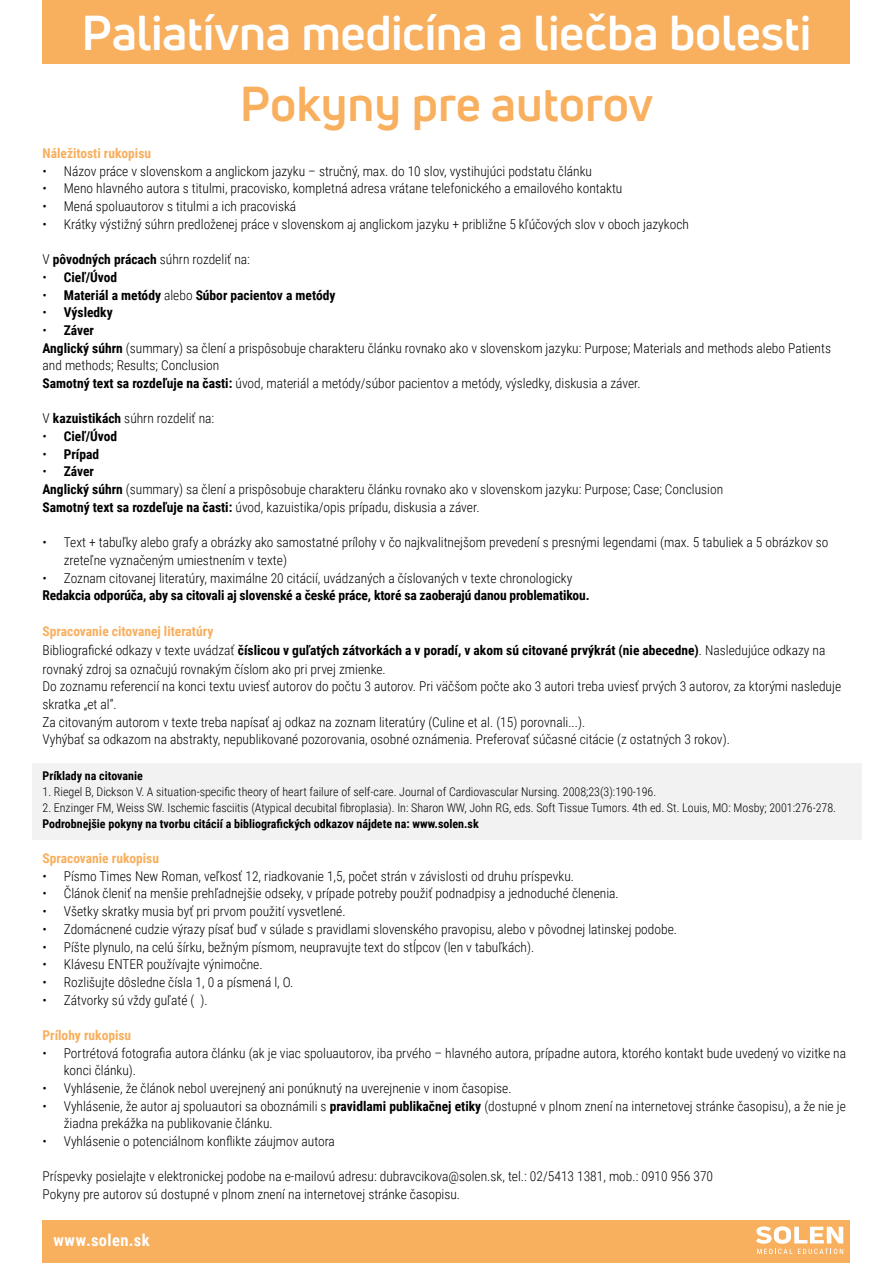
<style>
.page{position:relative;width:893px;height:1263px;background:#fff}
.page>*{position:absolute;margin:0;border:0;box-sizing:border-box;transform-origin:0 0}
.t1{font:700 48px "Uni Neue";letter-spacing:-.005em;color:#fff}
.t2{font:700 48px "Uni Neue";color:#f8af5e}
.t3{font:700 16.5px "Roboto Condensed";letter-spacing:.025em;color:#fff}
.t4{font:300 13.5px/17.7px "Roboto Condensed";color:#000}
.t5{font:700 13.5px "Roboto Condensed";letter-spacing:-.01em;color:#000}
.t6{font:700 13.5px "Roboto Condensed";color:#f8af5e}
.t7{font:300 12px "Roboto Condensed";color:#000}
.t8{font:700 12px "Roboto Condensed";color:#000}
.s1{font-weight:700}
.s2{font-weight:300}
.s3{font-weight:700;color:#f8af5e}
</style>
<div class="page">
<div style="left:43px;top:0;width:807px;height:64px;background:#f8af5e"></div>
<div style="left:43px;top:1220px;width:807px;height:43px;background:#f8af5e"></div>
<svg style="left:756px;top:1226px;width:87px;height:28px"></svg>
<div style="left:32px;top:763px;width:829px;height:77px;background:#f2f2f2"></div>
<h1 class="t1" style="left:82px;top:3px;width:731px">Paliatívna medicína a liečba bolesti</h1>
<h1 class="t2" style="left:240px;top:74px;width:415px">Pokyny pre autorov</h1>
<p class="t6" style="left:43px;top:144px;width:110px">Náležitosti rukopisu</p>
<p class="t4" style="left:43px;top:162px;width:551px">• Názov práce v slovenskom a anglickom jazyku – stručný, max. do 10 slov, vystihujúci podstatu článku</p>
<p class="t4" style="left:43px;top:179px;width:581px">• Meno hlavného autora s titulmi, pracovisko, kompletná adresa vrátane telefonického a emailového kontaktu</p>
<p class="t4" style="left:43px;top:197px;width:255px">• Mená spoluautorov s titulmi a ich pracoviská</p>
<p class="t4" style="left:43px;top:215px;width:648px">• Krátky výstižný súhrn predloženej práce v slovenskom aj anglickom jazyku + približne 5 kľúčových slov v oboch jazykoch</p>
<p class="t4" style="left:43px;top:250px;width:209px">V <span class="s1">pôvodných prácach</span> súhrn rozdeliť na:</p>
<p class="t5" style="left:43px;top:268px;width:76px"><span class="s2">•</span> Cieľ/Úvod</p>
<p class="t5" style="left:43px;top:285px;width:294px"><span class="s2">•</span> Materiál a metódy <span class="s2">alebo</span> Súbor pacientov a metódy</p>
<p class="t5" style="left:43px;top:303px;width:72px"><span class="s2">•</span> Výsledky</p>
<p class="t4" style="left:43px;top:321px;width:790px">• <span class="s1">Záver<br>Anglický súhrn</span> (summary) sa člení a prispôsobuje charakteru článku rovnako ako v slovenskom jazyku: Purpose; Materials and methods alebo Patients and methods; Results; Conclusion<br><span class="s1">Samotný text sa rozdeľuje na časti:</span> úvod, materiál a metódy/súbor pacientov a metódy, výsledky, diskusia a záver.</p>
<p class="t4" style="left:43px;top:409px;width:173px">V <span class="s1">kazuistikách</span> súhrn rozdeliť na:</p>
<p class="t5" style="left:43px;top:427px;width:76px"><span class="s2">•</span> Cieľ/Úvod</p>
<p class="t5" style="left:43px;top:444px;width:58px"><span class="s2">•</span> Prípad</p>
<p class="t4" style="left:43px;top:462px;width:682px">• <span class="s1">Záver<br>Anglický súhrn</span> (summary) sa člení a prispôsobuje charakteru článku rovnako ako v slovenskom jazyku: Purpose; Case; Conclusion<br><span class="s1">Samotný text sa rozdeľuje na časti:</span> úvod, kazuistika/opis prípadu, diskusia a záver.</p>
<p class="t4" style="left:64px;top:533px;width:766px;text-indent:-21px">• Text + tabuľky alebo grafy a obrázky ako samostatné prílohy v čo najkvalitnejšom prevedení s presnými legendami (max. 5 tabuliek a 5 obrázkov so zreteľne vyznačeným umiestnením v texte)</p>
<p class="t4" style="left:43px;top:568px;width:531px">• Zoznam citovanej literatúry, maximálne 20 citácií, uvádzaných a číslovaných v texte chronologicky</p>
<p class="t5" style="left:43px;top:586px;width:549px">Redakcia odporúča, aby sa citovali aj slovenské a české práce, ktoré sa zaoberajú danou problematikou.</p>
<p class="t4" style="left:43px;top:621px;width:784px;line-height:19px"><span class="s3">Spracovanie citovanej literatúry<br></span>Bibliografické odkazy v texte uvádzať <span class="s1">číslicou v guľatých zátvorkách a v poradí, v akom sú citované prvýkrát (nie abecedne)</span>. Nasledujúce odkazy na rovnaký zdroj sa označujú rovnakým číslom ako pri prvej zmienke.</p>
<p class="t4" style="left:43px;top:677px;width:800px">Do zoznamu referencií na konci textu uviesť autorov do počtu 3 autorov. Pri väčšom počte ako 3 autori treba uviesť prvých 3 autorov, za ktorými nasleduje skratka „et al“.<br>Za citovaným autorom v texte treba napísať aj odkaz na zoznam literatúry (Culine et al. (15) porovnali...).<br>Vyhýbať sa odkazom na abstrakty, nepublikované pozorovania, osobné oznámenia. Preferovať súčasné citácie (z ostatných 3 rokov).</p>
<p class="t8" style="left:43px;top:767px;width:102px">Príklady na citovanie</p>
<p class="t7" style="left:43px;top:783px;width:615px">1. Riegel B, Dickson V. A situation-specific theory of heart failure of self-care. Journal of Cardiovascular Nursing. 2008;23(3):190-196.</p>
<p class="t7" style="left:43px;top:799px;width:795px">2. Enzinger FM, Weiss SW. Ischemic fasciitis (Atypical decubital fibroplasia). In: Sharon WW, John RG, eds. Soft Tissue Tumors. 4th ed. St. Louis, MO: Mosby; 2001:276-278.</p>
<p class="t8" style="left:43px;top:815px;width:438px">Podrobnejšie pokyny na tvorbu citácií a bibliografických odkazov nájdete na: www.solen.sk</p>
<p class="t6" style="left:43px;top:849px;width:118px">Spracovanie rukopisu</p>
<p class="t4" style="left:43px;top:867px;width:533px">• Písmo Times New Roman, veľkosť 12, riadkovanie 1,5, počet strán v závislosti od druhu príspevku.</p>
<p class="t4" style="left:43px;top:884px;width:578px">• Článok členiť na menšie prehľadnejšie odseky, v prípade potreby použiť podnadpisy a jednoduché členenia.</p>
<p class="t4" style="left:43px;top:902px;width:305px">• Všetky skratky musia byť pri prvom použití vysvetlené.</p>
<p class="t4" style="left:43px;top:920px;width:636px">• Zdomácnené cudzie výrazy písať buď v súlade s pravidlami slovenského pravopisu, alebo v pôvodnej latinskej podobe.</p>
<p class="t4" style="left:43px;top:937px;width:493px">• Píšte plynulo, na celú šírku, bežným písmom, neupravujte text do stĺpcov (len v tabuľkách).</p>
<p class="t4" style="left:43px;top:955px;width:222px">• Klávesu ENTER používajte výnimočne.</p>
<p class="t4" style="left:43px;top:973px;width:252px">• Rozlišujte dôsledne čísla 1, 0 a písmená l, O.</p>
<p class="t4" style="left:43px;top:990px;width:167px">• Zátvorky sú vždy guľaté ( ).</p>
<p class="t6" style="left:43px;top:1026px;width:90px">Prílohy rukopisu</p>
<p class="t4" style="left:64px;top:1043px;width:784px;text-indent:-21px">• Portrétová fotografia autora článku (ak je viac spoluautorov, iba prvého – hlavného autora, prípadne autora, ktorého kontakt bude uvedený vo vizitke na konci článku).</p>
<p class="t4" style="left:43px;top:1079px;width:471px">• Vyhlásenie, že článok nebol uverejnený ani ponúknutý na uverejnenie v inom časopise.</p>
<p class="t4" style="left:64px;top:1096px;width:784px;text-indent:-21px">• Vyhlásenie, že autor aj spoluautori sa oboznámili s <span class="s1">pravidlami publikačnej etiky</span> (dostupné v plnom znení na internetovej stránke časopisu), a že nie je žiadna prekážka na publikovanie článku.</p>
<p class="t4" style="left:43px;top:1132px;width:294px">• Vyhlásenie o potenciálnom konflikte záujmov autora</p>
<p class="t4" style="left:43px;top:1167px;width:672px">Príspevky posielajte v elektronickej podobe na e-mailovú adresu: dubravcikova@solen.sk, tel.: 02/5413 1381, mob.: 0910 956 370<br>Pokyny pre autorov sú dostupné v plnom znení na internetovej stránke časopisu.</p>
<p class="t3" style="left:53px;top:1229px;width:98px">www.solen.sk</p>
</div>
